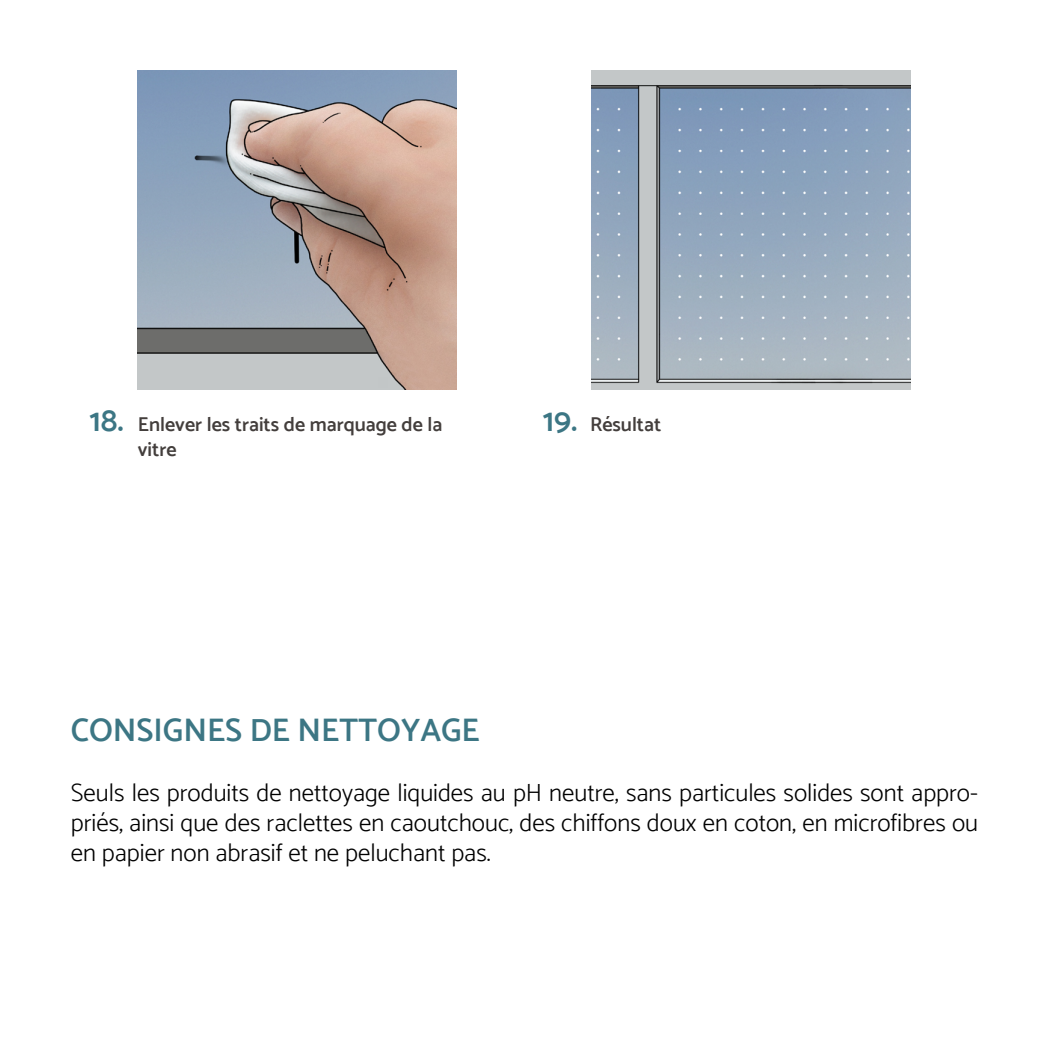
<style>
.page{position:relative;width:1049px;height:1049px;background:#fff}
.page>*{position:absolute;margin:0;border:0;box-sizing:border-box;transform-origin:0 0}
.t1{font:600 32.5px "Catamaran";color:#3c7684}
.t2{font:300 25px/30px "Catamaran";color:#000;text-align:justify}
.t3{font:600 20px/25px "Catamaran";color:#433e3c}
.s1{font-size:32.5px;color:#3c7684}
</style>
<div class="page">
<img style="left:137px;top:71px;width:319px;height:319px">
<img style="left:591px;top:71px;width:319px;height:319px">
<h1 class="t1" style="left:89px;top:401px;width:36px">18.</h1>
<p class="t3" style="left:543px;top:412px;width:120px"><span class="s1">19.</span> Résultat</p>
<p class="t3" style="left:138px;top:412px;width:306px">Enlever les traits de marquage de la vitre</p>
<h1 class="t1" style="left:71px;top:711px;width:410px">CONSIGNES DE NETTOYAGE</h1>
<p class="t2" style="left:71px;top:777px;width:909px">Seuls les produits de nettoyage liquides au pH neutre, sans particules solides sont appro&shy;priés, ainsi que des raclettes en caoutchouc, des chiffons doux en coton, en microfibres ou en papier non abrasif et ne peluchant pas.</p>
</div>
